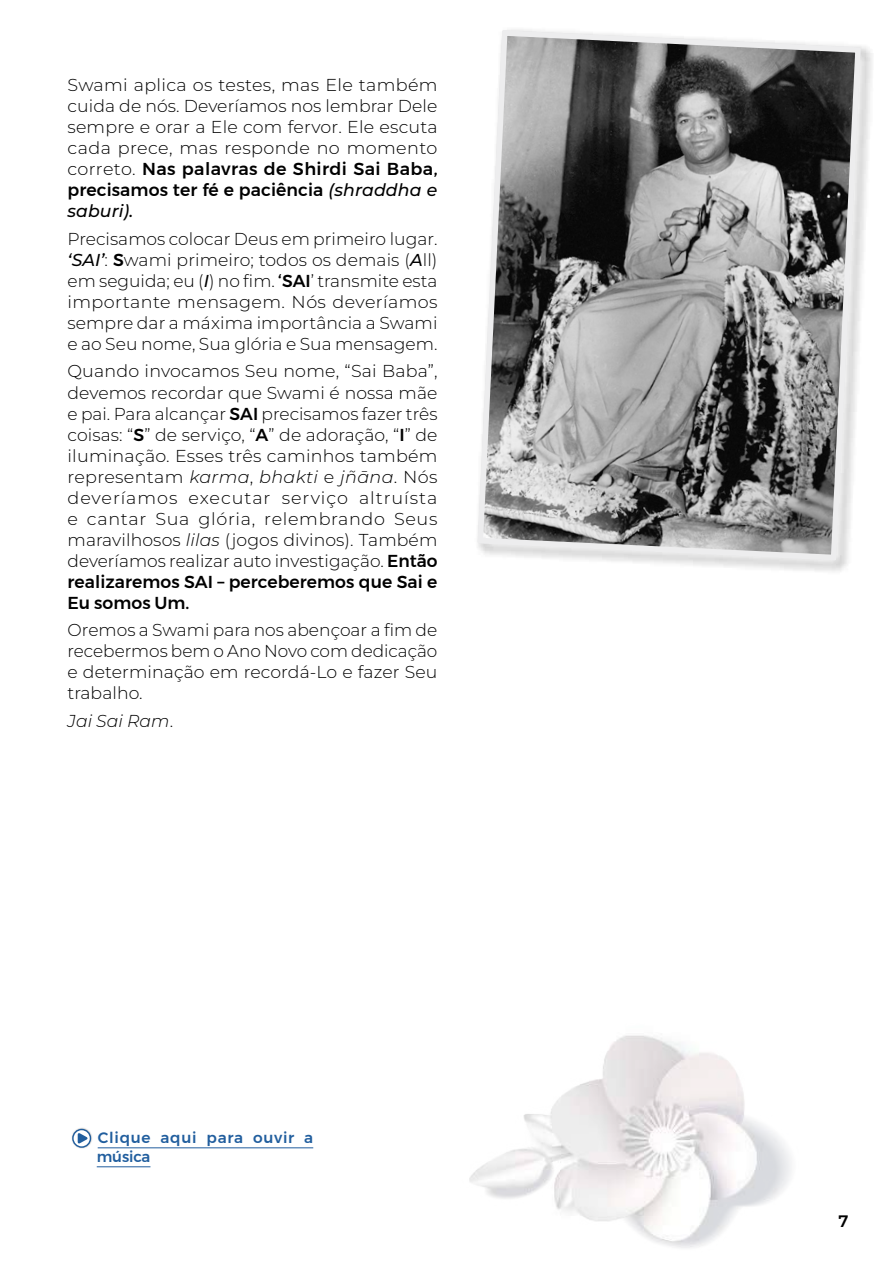
<style>
.page{position:relative;width:893px;height:1263px;background:#fff}
.page>*{position:absolute;margin:0;border:0;box-sizing:border-box;transform-origin:0 0}
.t1{font:300 17.25px/21px "Montserrat";letter-spacing:.005em;color:#000;text-align:justify}
.t2{font:500 17.25px/21px "Gontserrat";letter-spacing:.005em;color:#000}
.t3{font:italic 300 17.25px "Montserrat";letter-spacing:.005em;color:#000}
.t4{font:italic 100 17.25px "Montserrat";letter-spacing:.005em;color:#000}
.t5{font:500 16.5px "Gontserrat";color:#000}
.t6{font:500 15px/18.9px "Gontserrat";letter-spacing:.05em;color:#215e9e}
.s1{font-family:"Montserrat";font-weight:300}
.s2{font-family:"Montserrat";font-weight:100;font-style:italic}
.s3{font-weight:100;font-style:italic}
.s4{font-family:"Gontserrat";font-weight:500}
.s5{font-style:italic}
.s6{font-style:normal}
</style>
<div class="page">
<svg style="left:654px;top:47px;width:218px;height:525px"></svg>
<svg style="left:477px;top:29px;width:386px;height:533px;background:#8a8a8a"></svg>
<img style="left:469px;top:1035px;width:322px;height:213px">
<svg style="left:72px;top:1128px;width:20px;height:21px"></svg>
<svg style="left:73px;top:1129px;width:17px;height:18px"></svg>
<div style="left:72px;top:1129px;width:19px;height:19px;border:1px solid #215e9e;border-radius:50%"></div>
<svg style="left:78px;top:1133px;width:10px;height:11px"></svg>
<hr style="left:98px;top:1147px;width:215px;height:1px;background:#215e9e">
<hr style="left:97px;top:1166px;width:53px;height:1px;background:#215e9e">
<p class="t1" style="left:68px;top:74px;width:372px">Swami aplica os testes, mas Ele também cuida de nós. Deveríamos nos lembrar Dele sempre e orar a Ele com fervor. Ele escuta cada prece, mas responde no momento</p>
<p class="t2" style="left:68px;top:158px;width:372px"><span class="s1">correto.</span> Nas palavras de Shirdi Sai Baba, precisamos ter fé e paciência <span class="s2">(shraddha e</span></p>
<p class="t4" style="left:68px;top:199px;width:67px">saburi).</p>
<p class="t1" style="left:68px;top:228px;width:372px">Precisamos colocar Deus em primeiro lugar. <span class="s3">‘SAI’</span>: <span class="s4">S</span>wami primeiro; todos os demais (<span class="s3">A</span>ll) em seguida; eu (<span class="s3">I</span>) no fim. <span class="s4">‘SAI</span>’ transmite esta importante mensagem. Nós deveríamos sempre dar a máxima importância a Swami e ao Seu nome, Sua glória e Sua mensagem.</p>
<p class="t1" style="left:67px;top:360px;width:372px">Quando invocamos Seu nome, “Sai Baba”, devemos recordar que Swami é nossa mãe e pai. Para alcançar <span class="s4">SAI</span> precisamos fazer três coisas: “<span class="s4">S</span>” de serviço, “<span class="s4">A</span>” de adoração, “<span class="s4">I</span>” de iluminação. Esses três caminhos também representam <span class="s5">karma</span>, <span class="s5">bhakti</span> e <span class="s5">jñāna</span>. Nós deveríamos executar serviço altruísta e cantar Sua glória, relembrando Seus maravilhosos <span class="s5">lilas</span> (jogos divinos). Também deveríamos realizar auto investigação. <span class="s4">Então</span></p>
<p class="t2" style="left:67px;top:571px;width:371px">realizaremos SAI – perceberemos que Sai e<br>Eu somos Um.</p>
<p class="t1" style="left:67px;top:619px;width:371px">Oremos a Swami para nos abençoar a fim de recebermos bem o Ano Novo com dedicação e determinação em recordá-Lo e fazer Seu trabalho.</p>
<p class="t3" style="left:67px;top:709px;width:107px">Jai Sai Ram<span class="s6">.</span></p>
<p class="t6" style="left:97px;top:1128px;width:218px">Clique aqui para ouvir a música</p>
<p class="t5" style="left:839px;top:1208px;width:11px">7</p>
</div>
